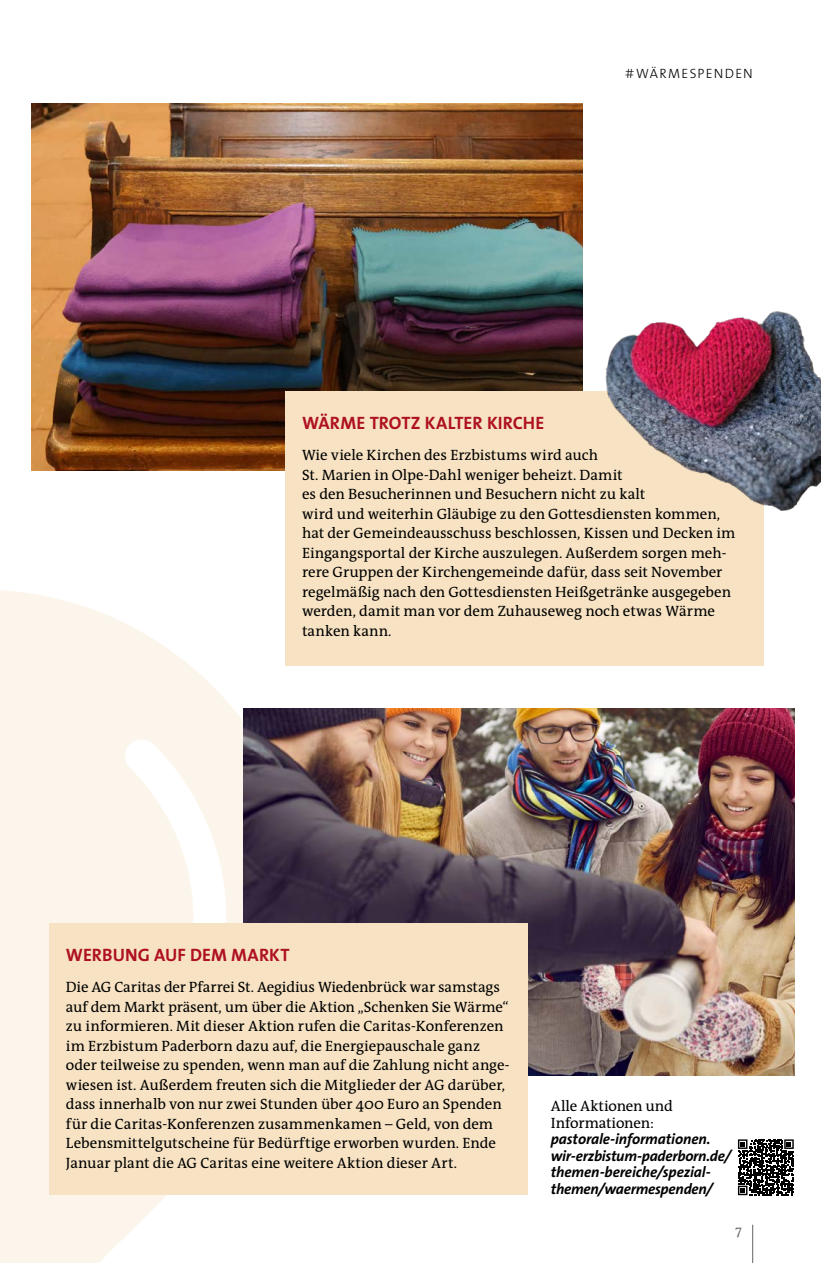
<style>
.page{position:relative;width:821px;height:1263px;background:#fff}
.page>*{position:absolute;margin:0;border:0;box-sizing:border-box;transform-origin:0 0}
.t1{font:18px "The Sans Bold Caps";letter-spacing:.005em;color:#ae1122}
.t2{font:15px/19.5px "The Antiqua B5";color:#000}
.t3{font:italic 700 15px/16.5px "The Sans C4 s";letter-spacing:-.015em;color:#000}
.t4{font:13.5px "The Sans Light Caps";letter-spacing:.095em;color:#000}
.t5{font:13.5px "The Antiqua B5";color:#646363}
</style>
<div class="page">
<svg style="left:0;top:590px;width:243px;height:673px;fill:#fcf5eb"></svg>
<hr style="left:752px;top:1225px;width:1px;height:38px;background:#646363">
<img style="left:32px;top:104px;width:550px;height:367px">
<div style="left:285px;top:391px;width:478px;height:275px;background:#f7e3c3"></div>
<img style="left:243px;top:708px;width:551px;height:367px">
<div style="left:49px;top:923px;width:478px;height:272px;background:#f7e3c3"></div>
<img style="left:556px;top:148px;width:265px;height:404px">
<svg style="left:737px;top:1139px;width:57px;height:57px"></svg>
<svg style="left:738px;top:1139px;width:55px;height:56px"></svg>
<p class="t4" style="left:625px;top:62px;width:129px">#WÄRMESPENDEN</p>
<p class="t1" style="left:302px;top:407px;width:244px">WÄRME TROTZ KALTER KIRCHE</p>
<p class="t2" style="left:302px;top:446px;width:435px">Wie viele Kirchen des Erzbistums wird auch<br>St. Marien in Olpe-Dahl weniger beheizt. Damit<br>es den Besucherinnen und Besuchern nicht zu kalt<br>wird und weiterhin Gläubige zu den Gottesdiensten kommen, hat der Gemeindeausschuss beschlossen, Kissen und Decken im Eingangsportal der Kirche auszulegen. Außerdem sorgen meh&shy;rere Gruppen der Kirchengemeinde dafür, dass seit November regelmäßig nach den Gottesdiensten Heißgetränke ausgegeben werden, damit man vor dem Zuhauseweg noch etwas Wärme tanken kann.</p>
<p class="t1" style="left:66px;top:939px;width:225px">WERBUNG AUF DEM MARKT</p>
<p class="t2" style="left:66px;top:978px;width:445px">Die AG Caritas der Pfarrei St. Aegidius Wiedenbrück war samstags auf dem Markt präsent, um über die Aktion „Schenken Sie Wärme“ zu informieren. Mit dieser Aktion rufen die Caritas-Konferenzen im Erzbistum Paderborn dazu auf, die Energiepauschale ganz oder teilweise zu spenden, wenn man auf die Zahlung nicht ange&shy;wiesen ist. Außerdem freuten sich die Mitglieder der AG darüber, dass innerhalb von nur zwei Stunden über 400 Euro an Spenden für die Caritas-Konferenzen zusammenkamen – Geld, von dem Lebensmittelgutscheine für Bedürftige erworben wurden. Ende Januar plant die AG Caritas eine weitere Aktion dieser Art.</p>
<p class="t2" style="left:551px;top:1098px;width:124px;line-height:16.5px">Alle Aktionen und<br>Informationen:</p>
<p class="t3" style="left:551px;top:1131px;width:182px">pastorale-informationen. wir-erzbistum-paderborn.de/ themen-bereiche/spezial&shy;themen/waermespenden/</p>
<p class="t5" style="left:735px;top:1223px;width:8px">7</p>
</div>
